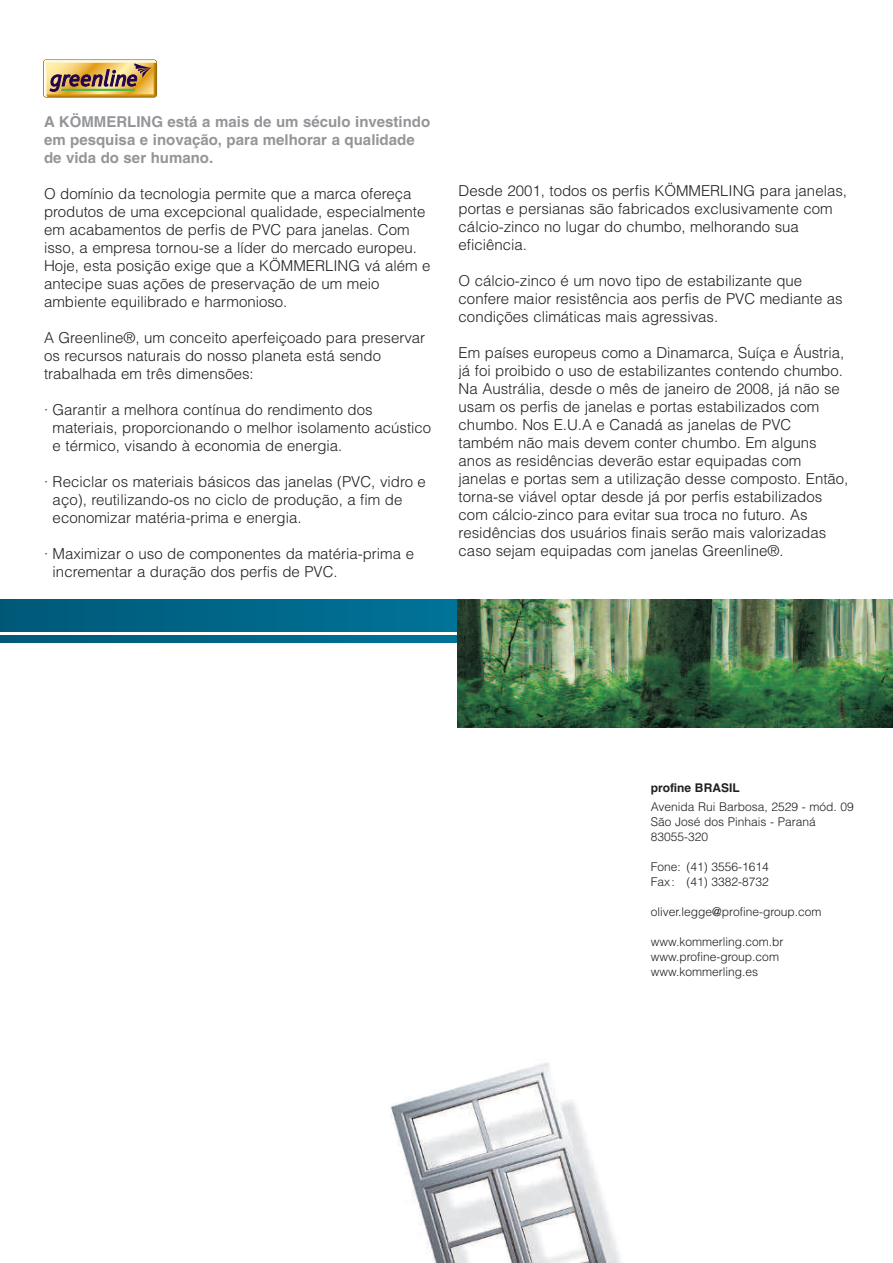
<style>
.page{position:relative;width:893px;height:1263px;background:#fff}
.page>*{position:absolute;margin:0;border:0;box-sizing:border-box;transform-origin:0 0}
.t1{font:15px/18px "Switzerland Light Plain";color:#231f20}
.t2{font:700 15px/18px "Switzerland";color:#939598}
.t3{font:12px/15px "Switzerland Light Plain";color:#231f20}
.t4{font:700 12px "Switzerland";color:#231f20}
</style>
<div class="page">
<div style="left:0;top:600px;width:457px;height:31px;background:linear-gradient(to right,#005978,#007399)"></div>
<svg style="left:0;top:636px;width:457px;height:6px;background:#006588"></svg>
<svg style="left:44px;top:60px;width:112px;height:37px;background:#c1a264"></svg>
<img style="left:457px;top:600px;width:436px;height:127px">
<img style="left:390px;top:1063px;width:231px;height:200px">
<p class="t2" style="left:44px;top:112px;width:388px">A KÖMMERLING está a mais de um século investindo em pesquisa e inovação, para melhorar a qualidade de vida do ser humano.</p>
<p class="t1" style="left:44px;top:185px;width:388px">O domínio da tecnologia permite que a marca ofereça produtos de uma excepcional qualidade, especialmente em acabamentos de perfis de PVC para janelas. Com isso, a empresa tornou-se a líder do mercado europeu.<br>Hoje, esta posição exige que a KÖMMERLING vá além e antecipe suas ações de preservação de um meio ambiente equilibrado e harmonioso.</p>
<p class="t1" style="left:44px;top:329px;width:383px">A Greenline®, um conceito aperfeiçoado para preservar os recursos naturais do nosso planeta está sendo trabalhada em três dimensões:</p>
<p class="t1" style="left:53px;top:401px;width:380px;text-indent:-9px">• Garantir a melhora contínua do rendimento dos materiais, proporcionando o melhor isolamento acústico e térmico, visando à economia de energia.</p>
<p class="t1" style="left:53px;top:473px;width:375px;text-indent:-9px">• Reciclar os materiais básicos das janelas (PVC, vidro e aço), reutilizando-os no ciclo de produção, a fim de economizar matéria-prima e energia.</p>
<p class="t1" style="left:53px;top:545px;width:363px;text-indent:-9px">• Maximizar o uso de componentes da matéria-prima e incrementar a duração dos perfis de PVC.</p>
<p class="t1" style="left:459px;top:182px;width:390px">Desde 2001, todos os perfis KÖMMERLING para janelas, portas e persianas são fabricados exclusivamente com cálcio-zinco no lugar do chumbo, melhorando sua eficiência.</p>
<p class="t1" style="left:459px;top:272px;width:386px">O cálcio-zinco é um novo tipo de estabilizante que confere maior resistência aos perfis de PVC mediante as condições climáticas mais agressivas.</p>
<p class="t1" style="left:459px;top:344px;width:391px">Em países europeus como a Dinamarca, Suíça e Áustria, já foi proibido o uso de estabilizantes contendo chumbo.<br>Na Austrália, desde o mês de janeiro de 2008, já não se usam os perfis de janelas e portas estabilizados com chumbo. Nos E.U.A e Canadá as janelas de PVC também não mais devem conter chumbo. Em alguns anos as residências deverão estar equipadas com janelas e portas sem a utilização desse composto. Então, torna-se viável optar desde já por perfis estabilizados com cálcio-zinco para evitar sua troca no futuro. As residências dos usuários finais serão mais valorizadas caso sejam equipadas com janelas Greenline®.</p>
<p class="t4" style="left:651px;top:781px;width:91px">profine BRASIL</p>
<p class="t3" style="left:651px;top:799px;width:205px">Avenida Rui Barbosa, 2529 - mód. 09<br>São José dos Pinhais - Paraná<br>83055-320</p>
<p class="t3" style="left:651px;top:859px;width:120px">Fone: (41) 3556-1614<br>Fax: (41) 3382-8732</p>
<p class="t3" style="left:651px;top:904px;width:172px">oliver.legge@profine-group.com</p>
<p class="t3" style="left:651px;top:934px;width:134px">www.kommerling.com.br www.profine-group.com www.kommerling.es</p>
</div>
